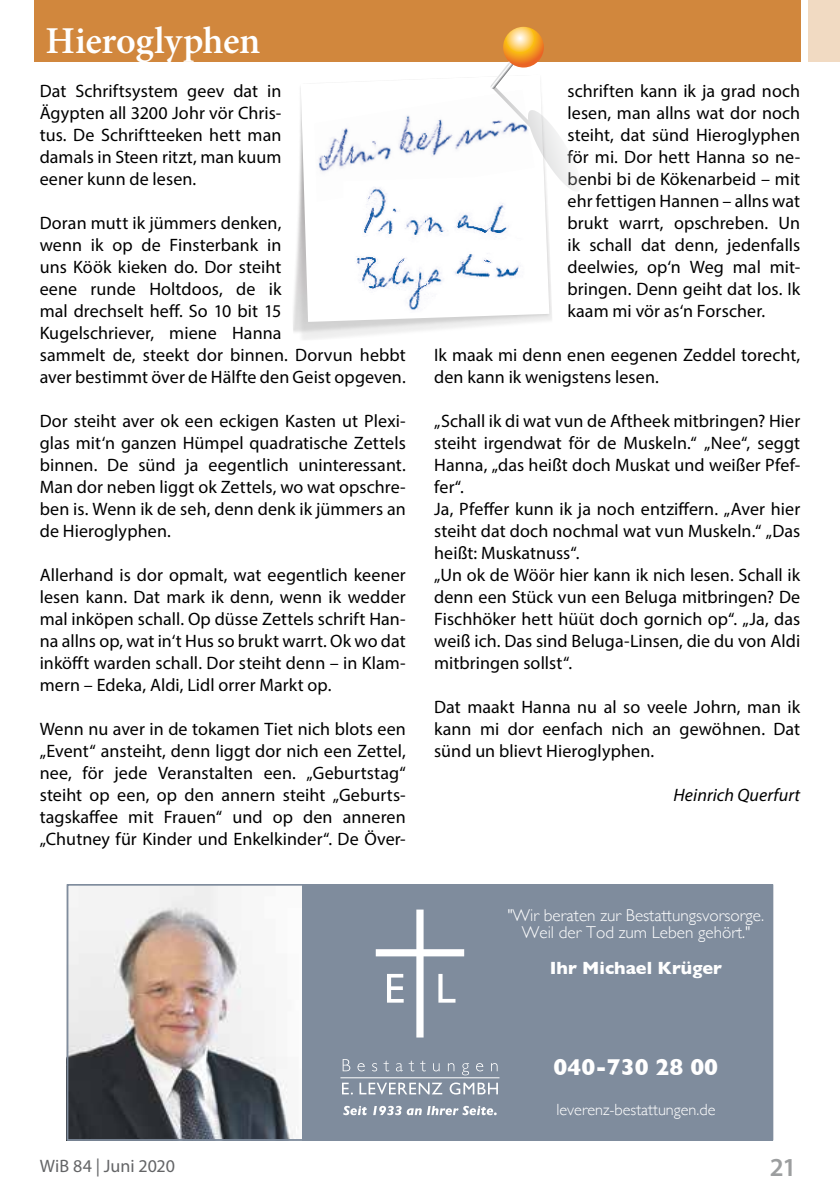
<style>
.page{position:relative;width:840px;height:1191px;background:#fff}
.page>*{position:absolute;margin:0;border:0;box-sizing:border-box;transform-origin:0 0}
.t1{font:600 38px "Minion Pro";letter-spacing:-.01em;color:#fff}
.t2{font:600 26px "Myriad Pro";color:#9c9e9f}
.t3{font:700 23.4px "Gill Sans";color:#fff}
.t4{font:18px/22px "Myriad Pro";letter-spacing:.005em;color:#000;text-align:justify}
.t5{font:700 18px "Gill Sans";color:#fff}
.t6{font:italic 18px "Myriad Pro";letter-spacing:.005em;color:#000}
.t7{font:18px "Myriad Pro";color:#646567}
.t8{font:300 17.2px/17.2px "Gill Sans";color:#fff;text-align:center}
.t9{font:300 16.2px "Gill Sans";color:#fff}
</style>
<div class="page">
<div style="left:808px;top:0;width:31px;height:62px;background:#f1dac2"></div>
<div style="left:34px;top:0;width:765px;height:62px;background:#d1873d"></div>
<img style="left:293px;top:166px;width:259px;height:174px">
<svg style="left:300px;top:88px;width:249px;height:234px"></svg>
<img style="left:70px;top:888px;width:229px;height:249px">
<div style="left:302px;top:885px;width:470px;height:255px;background:#7f8c9d"></div>
<svg style="left:342px;top:1059px;width:8px;height:12px"></svg>
<svg style="left:357px;top:1063px;width:7px;height:8px"></svg>
<svg style="left:372px;top:1063px;width:5px;height:8px"></svg>
<svg style="left:383px;top:1060px;width:6px;height:11px"></svg>
<svg style="left:396px;top:1063px;width:6px;height:8px"></svg>
<svg style="left:408px;top:1060px;width:6px;height:11px"></svg>
<svg style="left:420px;top:1060px;width:5px;height:11px"></svg>
<svg style="left:433px;top:1063px;width:6px;height:8px"></svg>
<svg style="left:447px;top:1063px;width:7px;height:8px"></svg>
<svg style="left:462px;top:1063px;width:7px;height:12px"></svg>
<svg style="left:476px;top:1063px;width:7px;height:8px"></svg>
<svg style="left:491px;top:1063px;width:6px;height:8px"></svg>
<svg style="left:342px;top:1082px;width:11px;height:12px"></svg>
<svg style="left:359px;top:1082px;width:83px;height:12px"></svg>
<svg style="left:449px;top:1082px;width:48px;height:12px"></svg>
<hr style="left:340px;top:1077px;width:159px;height:1px;background:#fff">
<svg style="left:387px;top:974px;width:16px;height:28px"></svg>
<svg style="left:438px;top:974px;width:17px;height:28px"></svg>
<div style="left:416px;top:909px;width:7px;height:128px;background:#fff"></div>
<div style="left:375px;top:949px;width:89px;height:7px;background:#fff"></div>
<svg style="left:343px;top:1105px;width:23px;height:10px"></svg>
<svg style="left:373px;top:1105px;width:48px;height:10px"></svg>
<svg style="left:427px;top:1105px;width:69px;height:10px"></svg>
<img style="left:314px;top:89px;width:176px;height:113px">
<img style="left:343px;top:175px;width:193px;height:140px">
<svg style="left:490px;top:27px;width:87px;height:165px"></svg>
<h1 class="t1" style="left:45px;top:15px;width:216px">Hieroglyphen</h1>
<p class="t4" style="left:40px;top:80px;width:243px">Dat Schriftsystem geev dat in Ägypten all 3200 Johr vör Chris&shy;tus. De Schriftteeken hett man damals in Steen ritzt, man kuum eener kunn de lesen.</p>
<p class="t4" style="left:40px;top:212px;width:367px;text-align:left">Doran mutt ik jümmers denken,<br>wenn ik op de Finsterbank in<br>uns Köök kieken do. Dor steiht<br>eene runde Holtdoos, de ik<br>mal drechselt heff. So 10 bit 15<br>Kugelschriever, miene Hanna<br>sammelt de, steekt dor binnen. Dorvun hebbt aver bestimmt över de Hälfte den Geist opgeven.</p>
<p class="t4" style="left:40px;top:410px;width:367px">Dor steiht aver ok een eckigen Kasten ut Plexi&shy;glas mit‘n ganzen Hümpel quadratische Zettels binnen. De sünd ja eegentlich uninteressant.<br>Man dor neben liggt ok Zettels, wo wat opschre&shy;ben is. Wenn ik de seh, denn denk ik jümmers an de Hieroglyphen.</p>
<p class="t4" style="left:40px;top:564px;width:367px">Allerhand is dor opmalt, wat eegentlich keener lesen kann. Dat mark ik denn, wenn ik wedder mal inköpen schall. Op düsse Zettels schrift Han&shy;na allns op, wat in‘t Hus so brukt warrt. Ok wo dat inköfft warden schall. Dor steiht denn – in Klam&shy;mern – Edeka, Aldi, Lidl orrer Markt op.</p>
<p class="t4" style="left:40px;top:718px;width:367px">Wenn nu aver in de tokamen Tiet nich blots een „Event“ ansteiht, denn liggt dor nich een Zettel, nee, för jede Veranstalten een. „Geburtstag“ steiht op een, op den annern steiht „Geburts&shy;tagskaffee mit Frauen“ und op den anneren „Chutney für Kinder und Enkelkinder“. De Över-</p>
<p class="t4" style="left:567px;top:80px;width:234px">schriften kann ik ja grad noch lesen, man allns wat dor noch steiht, dat sünd Hieroglyphen för mi. Dor hett Hanna so ne&shy;benbi bi de Kökenarbeid – mit ehr fettigen Hannen – allns wat brukt warrt, opschreben. Un ik schall dat denn, jedenfalls deelwies, op‘n Weg mal mit&shy;bringen. Denn geiht dat los. Ik kaam mi vör as‘n Forscher.</p>
<p class="t4" style="left:434px;top:344px;width:367px">Ik maak mi denn enen eegenen Zeddel torecht, den kann ik wenigstens lesen.</p>
<p class="t4" style="left:434px;top:410px;width:367px;text-align:left">„Schall ik di wat vun de Aftheek mitbringen? Hier steiht irgendwat för de Muskeln.“ „Nee“, seggt Hanna, „das heißt doch Muskat und weißer Pfef&shy;fer“.<br>Ja, Pfeffer kunn ik ja noch entziffern. „Aver hier steiht dat doch nochmal wat vun Muskeln.“ „Das heißt: Muskatnuss“.<br>„Un ok de Wöör hier kann ik nich lesen. Schall ik denn een Stück vun een Beluga mitbringen? De Fischhöker hett hüüt doch gornich op“. „Ja, das weiß ich. Das sind Beluga-Linsen, die du von Aldi mitbringen sollst“.</p>
<p class="t4" style="left:434px;top:696px;width:367px">Dat maakt Hanna nu al so veele Johrn, man ik kann mi dor eenfach nich an gewöhnen. Dat sünd un blievt Hieroglyphen.</p>
<p class="t6" style="left:673px;top:784px;width:128px">Heinrich Querfurt</p>
<p class="t8" style="left:507px;top:906px;width:258px">"Wir beraten zur Bestattungsvorsorge.<br>Weil der Tod zum Leben gehört."</p>
<p class="t5" style="left:549px;top:954px;width:174px">Ihr Michael Krüger</p>
<p class="t3" style="left:553px;top:1049px;width:166px">040-730 28 00</p>
<p class="t9" style="left:556px;top:1097px;width:160px">leverenz-bestattungen.de</p>
<p class="t7" style="left:40px;top:1154px;width:137px">WiB 84 | Juni 2020</p>
<h2 class="t2" style="left:769px;top:1151px;width:28px">21</h2>
</div>
